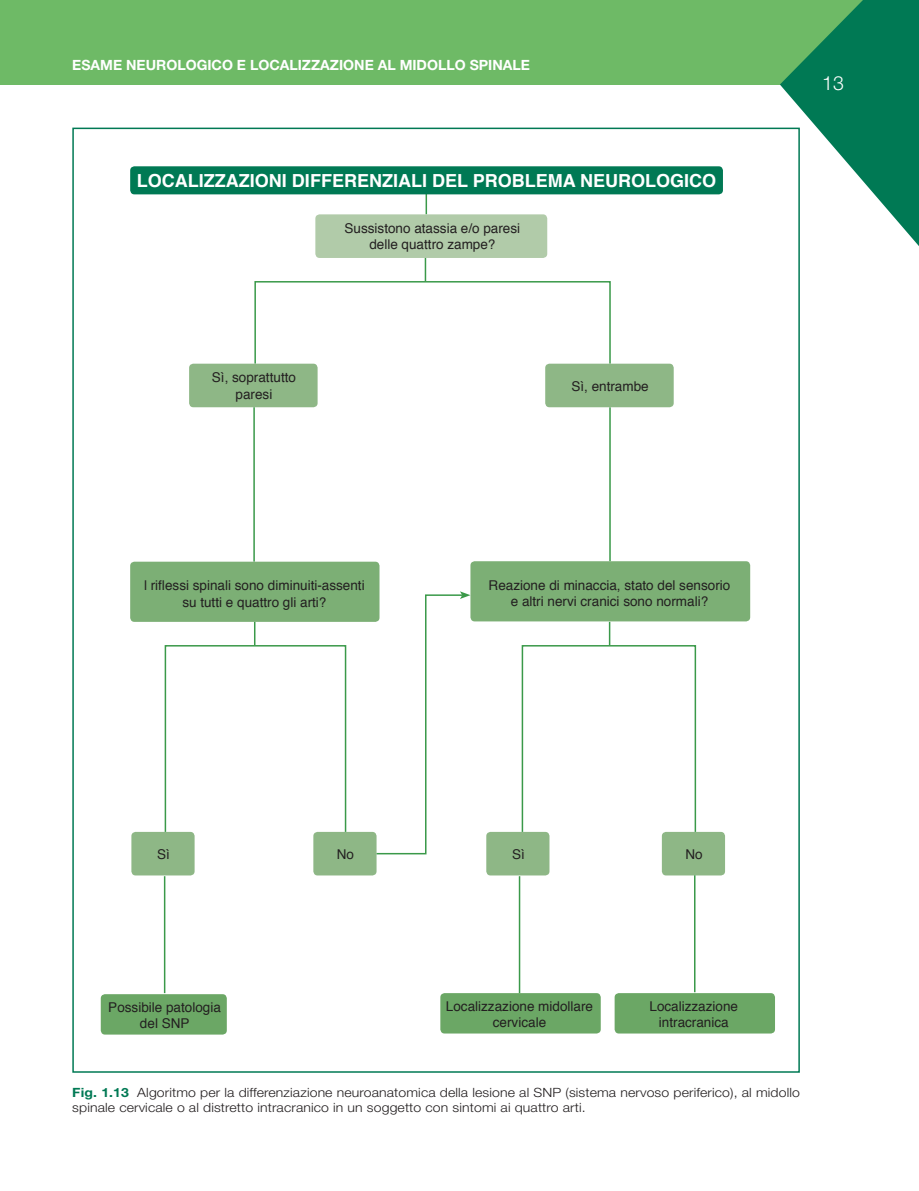
<style>
.page{position:relative;width:919px;height:1191px;background:#fff}
.page>*{position:absolute;margin:0;border:0;box-sizing:border-box;transform-origin:0 0}
.t1{font:300 19.5px "Helvetica Neue LT Std";color:#fff}
.t2{font:700 18px "Helvetica";color:#fff}
.t3{font:700 14.1px "Helvetica Neue LT Std";color:#fff}
.t4{font:13.5px/16.2px "Helvetica";color:#231f20;text-align:center}
.t5{font:300 12.75px/15px "Helvetica Neue LT Std";letter-spacing:.01em;color:#231f20;scale:1.1 1}
.s1{font-weight:700;color:#007954}
</style>
<div class="page">
<div style="left:0;top:0;width:918px;height:85px;background:#6eba66"></div>
<svg style="left:779px;top:0;width:139px;height:296px"></svg>
<hr style="left:425px;top:191px;width:2px;height:23px;background:#3a9949">
<div style="left:130px;top:166px;width:593px;height:28px;background:#007954;border-radius:4px"></div>
<div style="left:315px;top:214px;width:232px;height:44px;background:#b1cba9;border-radius:4px"></div>
<hr style="left:424px;top:258px;width:2px;height:23px;background:#3a9949">
<div style="left:254px;top:281px;width:356px;height:83px;border:2px solid #3a9949"></div>
<div style="left:189px;top:364px;width:128px;height:43px;background:#8eb786;border-radius:4px"></div>
<hr style="left:253px;top:407px;width:2px;height:154px;background:#3a9949">
<hr style="left:609px;top:407px;width:1px;height:154px;background:#3a9949">
<div style="left:130px;top:561px;width:249px;height:61px;background:#7caf75;border-radius:4px"></div>
<svg style="left:254px;top:622px;width:1px;height:23px"></svg>
<div style="left:101px;top:994px;width:126px;height:40px;background:#6ba765;border-radius:4px"></div>
<div style="left:545px;top:364px;width:128px;height:43px;background:#8eb786;border-radius:4px"></div>
<div style="left:470px;top:561px;width:280px;height:60px;background:#7caf75;border-radius:4px"></div>
<div style="left:131px;top:832px;width:63px;height:43px;background:#8eb786;border-radius:4px"></div>
<div style="left:313px;top:832px;width:63px;height:43px;background:#8eb786;border-radius:4px"></div>
<div style="left:165px;top:645px;width:181px;height:187px;border:2px solid #3a9949"></div>
<hr style="left:164px;top:876px;width:1px;height:117px;background:#3a9949">
<svg style="left:375px;top:591px;width:95px;height:264px"></svg>
<hr style="left:608px;top:622px;width:2px;height:23px;background:#3a9949">
<div style="left:440px;top:993px;width:160px;height:40px;background:#6ba765;border-radius:4px"></div>
<div style="left:486px;top:832px;width:63px;height:43px;background:#8eb786;border-radius:4px"></div>
<div style="left:661px;top:832px;width:64px;height:43px;background:#8eb786;border-radius:4px"></div>
<div style="left:521px;top:645px;width:175px;height:187px;border:2px solid #3a9949"></div>
<hr style="left:518px;top:876px;width:2px;height:117px;background:#3a9949">
<div style="left:614px;top:993px;width:161px;height:40px;background:#6ba765;border-radius:4px"></div>
<hr style="left:694px;top:875px;width:1px;height:117px;background:#3a9949">
<p class="t3" style="left:72px;top:56px;width:459px">ESAME NEUROLOGICO E LOCALIZZAZIONE AL MIDOLLO SPINALE</p>
<h2 class="t2" style="left:137px;top:166px;width:581px">LOCALIZZAZIONI DIFFERENZIALI DEL PROBLEMA NEUROLOGICO</h2>
<p class="t4" style="left:344px;top:221px;width:177px">Sussistono atassia e/o paresi delle quattro zampe?</p>
<p class="t4" style="left:212px;top:370px;width:86px">Sì, soprattutto paresi</p>
<p class="t4" style="left:144px;top:578px;width:222px">l riflessi spinali sono diminuiti-assenti su tutti e quattro gli arti?</p>
<p class="t4" style="left:571px;top:378px;width:79px">Sì, entrambe</p>
<p class="t4" style="left:488px;top:577px;width:243px">Reazione di minaccia, stato del sensorio e altri nervi cranici sono normali?</p>
<h1 class="t1" style="left:822px;top:72px;width:23px">13</h1>
<p class="t4" style="left:157px;top:846px;width:14px">Sì</p>
<p class="t4" style="left:337px;top:846px;width:19px">No</p>
<p class="t4" style="left:108px;top:999px;width:114px">Possibile patologia del SNP</p>
<p class="t4" style="left:512px;top:846px;width:14px">Sì</p>
<p class="t4" style="left:685px;top:846px;width:19px">No</p>
<p class="t4" style="left:446px;top:998px;width:149px">Localizzazione midollare cervicale</p>
<p class="t4" style="left:649px;top:998px;width:90px">Localizzazione intracranica</p>
<p class="t5" style="left:72px;top:1084px;width:663px"><span class="s1">Fig. 1.13</span> Algoritmo per la differenziazione neuroanatomica della lesione al SNP (sistema nervoso periferico), al midollo spinale cervicale o al distretto intracranico in un soggetto con sintomi ai quattro arti.</p>
</div>
